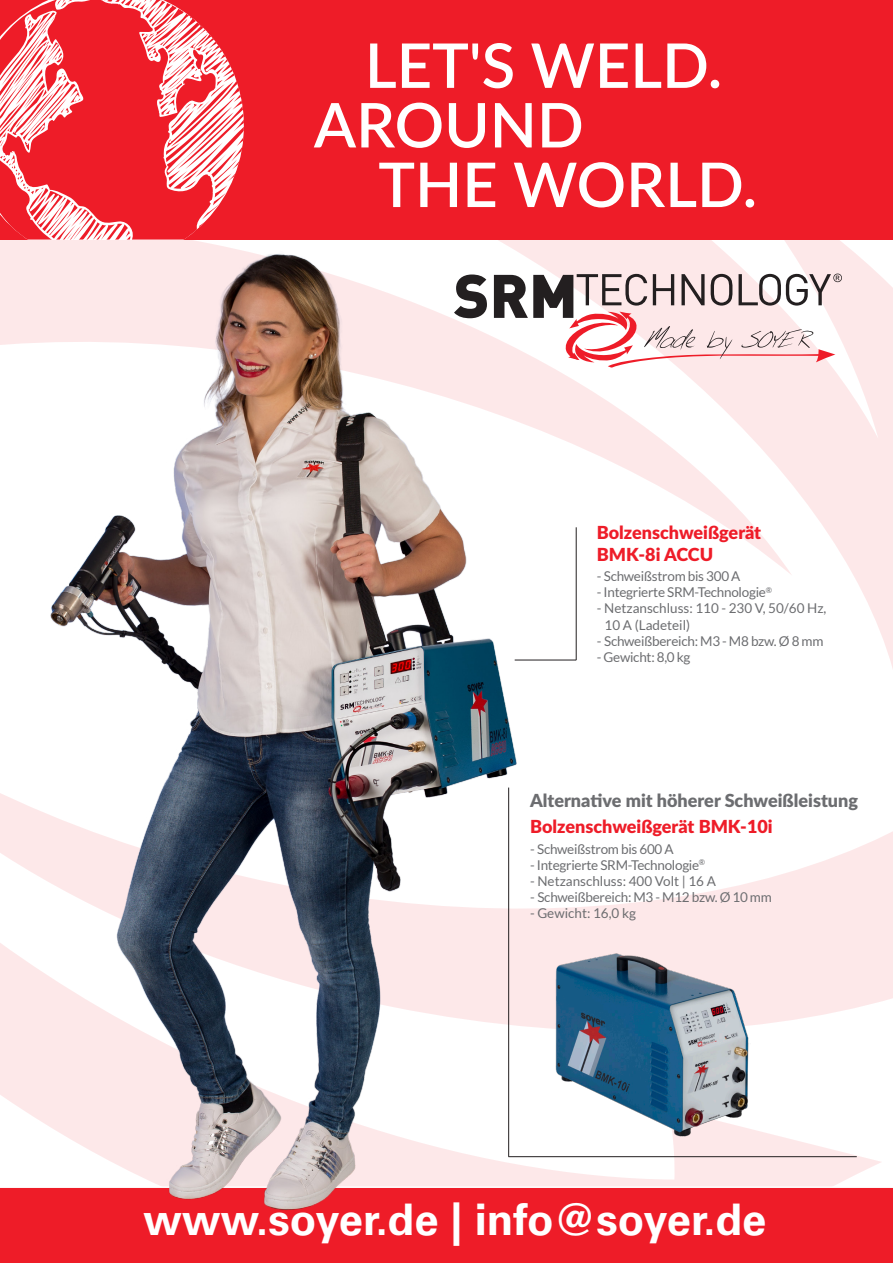
<style>
.page{position:relative;width:893px;height:1263px;background:#fff}
.page>*{position:absolute;margin:0;border:0;box-sizing:border-box;transform-origin:0 0}
.t1{font:600 61.65px "Lato";color:#fff}
.t2{font:700 43.5px "Univers";color:#fff}
.t3{font:900 18px/21.6px "Lato";color:#ee1c28}
.t4{font:900 18px "Lato";color:#6c6d70}
.t5{font:13.5px "Lato";letter-spacing:-.02em;color:#6c6d70}
.t6{font:13.5px/16.2px "Lato";color:#6c6d70}
</style>
<div class="page">
<svg style="left:792px;top:389px;width:101px;height:621px;fill:#fde8e9"></svg>
<svg style="left:524px;top:489px;width:323px;height:697px"></svg>
<svg style="left:524px;top:240px;width:268px;height:622px"></svg>
<svg style="left:649px;top:1108px;width:232px;height:78px"></svg>
<img style="left:530px;top:946px;width:243px;height:192px">
<hr style="left:508px;top:1156px;width:349px;height:1px;background:#231f20">
<div style="left:0;top:0;width:893px;height:240px;background:#ee1c28"></div>
<svg style="left:0;top:0;width:238px;height:85px"></svg>
<div style="left:524px;top:1186px;width:369px;height:77px;background:#ee1c28"></div>
<img style="left:0;top:85px;width:524px;height:1178px">
<hr style="left:515px;top:660px;width:61px;height:1px;background:#231f20">
<hr style="left:576px;top:527px;width:1px;height:133px;background:#231f20">
<svg style="left:454px;top:274px;width:33px;height:44px"></svg>
<svg style="left:494px;top:274px;width:348px;height:94px"></svg>
<hr style="left:508px;top:787px;width:1px;height:370px;background:#231f20">
<p class="t1" style="left:365px;top:21px;width:359px">LET'S WELD.</p>
<p class="t1" style="left:314px;top:80px;width:271px">AROUND</p>
<p class="t1" style="left:378px;top:140px;width:380px">THE WORLD.</p>
<p class="t3" style="left:597px;top:521px;width:166px">Bolzenschweißgerät<br>BMK-8i ACCU</p>
<p class="t5" style="left:597px;top:569px;width:145px">- Schweißstrom bis 300 A</p>
<p class="t5" style="left:597px;top:585px;width:177px">- Integrierte SRM-Technologie<sup>®</sup></p>
<p class="t6" style="left:605px;top:600px;width:223px;text-indent:-8px">- Netzanschluss: 110 - 230 V, 50/60 Hz,<br>10 A (Ladeteil)</p>
<p class="t5" style="left:597px;top:633px;width:228px">- Schweißbereich: M3 - M8 bzw. Ø 8 mm</p>
<p class="t5" style="left:597px;top:650px;width:95px">- Gewicht: 8,0 kg</p>
<p class="t4" style="left:530px;top:787px;width:329px">Alternative mit höherer Schweißleistung</p>
<p class="t3" style="left:530px;top:815px;width:244px">Bolzenschweißgerät BMK-10i</p>
<p class="t5" style="left:530px;top:841px;width:145px">- Schweißstrom bis 600 A</p>
<p class="t5" style="left:530px;top:857px;width:177px">- Integrierte SRM-Technologie<sup>®</sup></p>
<p class="t6" style="left:530px;top:873px;width:187px">- Netzanschluss: 400 Volt | 16 A</p>
<p class="t5" style="left:530px;top:890px;width:243px">- Schweißbereich: M3 - M12 bzw. Ø 10 mm</p>
<p class="t6" style="left:530px;top:905px;width:107px">- Gewicht: 16,0 kg</p>
<p class="t2" style="left:143px;top:1194px;width:624px">www.soyer.de | info@soyer.de</p>
</div>
